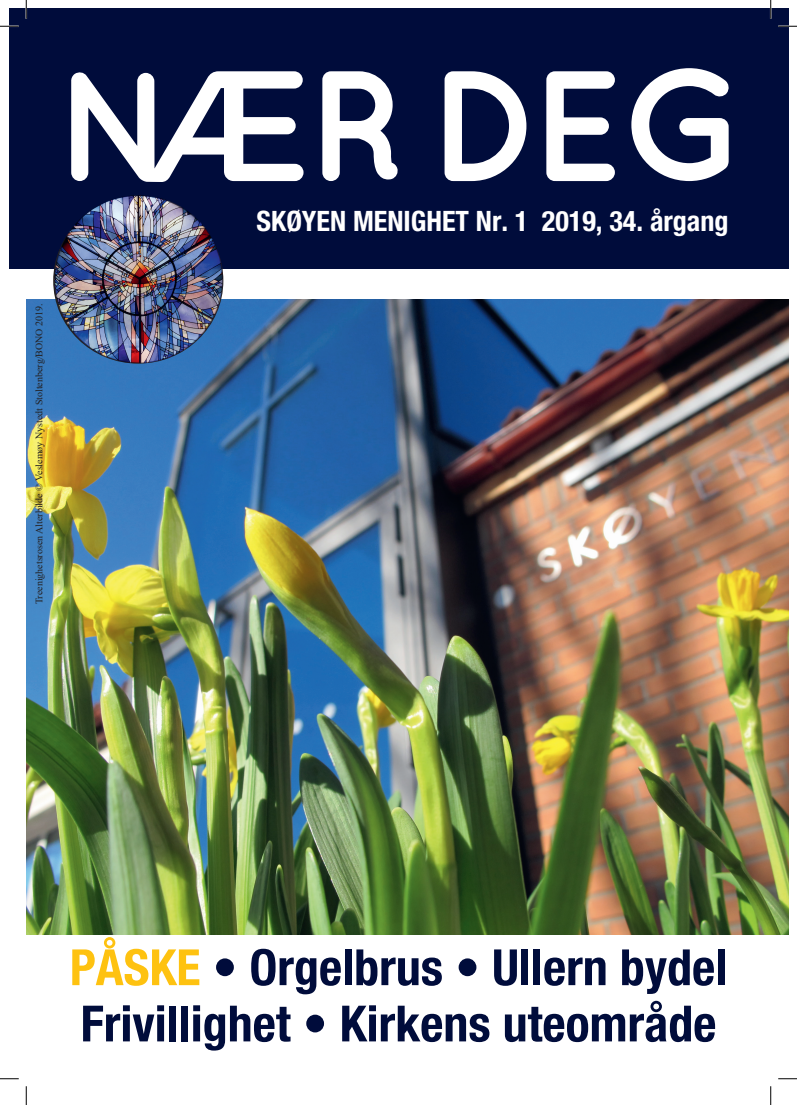
<style>
.page{position:relative;width:797px;height:1105px;background:#fff}
.page>*{position:absolute;margin:0;border:0;box-sizing:border-box;transform-origin:0 0}
.t1{font:700 condensed 50px/56.2px "Helvetica Neue LT Std";color:#000c3b}
.t2{font:700 condensed 28.12px "Helvetica Neue LT Std";color:#fff}
.t3{font:10px "Times New Roman";color:#231f20}
.s1{color:#fec210}
</style>
<div class="page">
<img style="left:26px;top:300px;width:762px;height:634px">
<div style="left:9px;top:9px;width:779px;height:260px;background:#000c3b"></div>
<img style="left:48px;top:195px;width:189px;height:183px">
<svg style="left:71px;top:68px;width:658px;height:114px"></svg>
<svg style="left:0;top:25px;width:19px;height:2px"></svg>
<svg style="left:778px;top:25px;width:19px;height:2px"></svg>
<svg style="left:0;top:1078px;width:19px;height:1px"></svg>
<svg style="left:778px;top:1078px;width:19px;height:1px"></svg>
<svg style="left:25px;top:0;width:2px;height:19px"></svg>
<svg style="left:25px;top:1086px;width:2px;height:19px"></svg>
<svg style="left:770px;top:0;width:1px;height:19px"></svg>
<svg style="left:770px;top:1086px;width:1px;height:19px"></svg>
<p class="t3" style="left:32px;top:604px;width:302px;rotate:-90deg">Treenighetsrosen Alterbilde © Veslemøy Nystedt Stoltenberg/BONO 2019.</p>
<h2 class="t2" style="left:256px;top:204px;width:473px">SKØYEN MENIGHET Nr. 1 2019, 34. årgang</h2>
<h1 class="t1" style="left:70px;top:938px;width:659px"><span class="s1">PÅSKE</span> • Orgelbrus • Ullern bydel<br>Frivillighet • Kirkens uteområde</h1>
</div>
